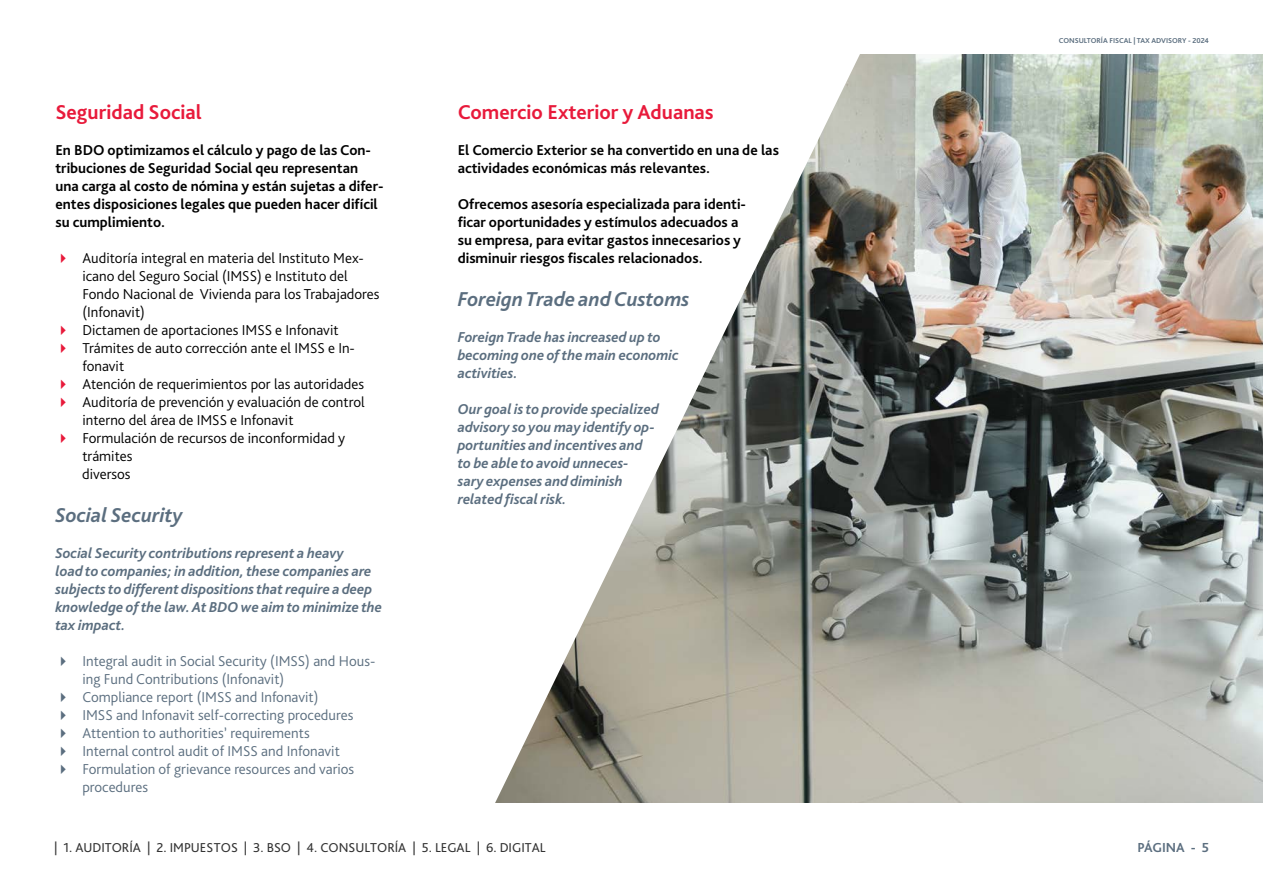
<style>
.page{position:relative;width:1263px;height:893px;background:#fff}
.page>*{position:absolute;margin:0;border:0;box-sizing:border-box;transform-origin:0 0}
.t1{font:700 21px "Bliss Pro";color:#e81a3b}
.t2{font:italic 700 21px "Bliss Pro";color:#5b6e7f}
.t3{font:700 15px/18px "Bliss Pro";color:#000}
.t4{font:italic 700 15px/18px "Bliss Pro";color:#5b6e7f}
.t5{font:300 15px/18px "Bliss Pro";color:#000}
.t6{font:300 15px/18px "Bliss Pro";color:#5b6e7f}
.t7{font:700 13.65px "Bliss 2";color:#5b6e7f}
.t8{font:13.5px "Bliss Pro";color:#333}
.t9{font:700 7.5px "Bliss Pro";color:#5b6e7f}
</style>
<div class="page">
<img style="left:495px;top:54px;width:768px;height:749px">
<p class="t1" style="left:55px;top:99px;width:148px">Seguridad Social</p>
<p class="t3" style="left:55px;top:140px;width:330px">En BDO optimizamos el cálculo y pago de las Con&shy;tribuciones de Seguridad Social qeu representan una carga al costo de nómina y están sujetas a difer&shy;entes disposiciones legales que pueden hacer difícil su cumplimiento.</p>
<p class="t5" style="left:82px;top:248px;width:299px">Auditoría integral en materia del Instituto Mex&shy;icano del Seguro Social (IMSS) e Instituto del Fondo Nacional de Vivienda para los Trabajadores (Infonavit)</p>
<p class="t5" style="left:82px;top:320px;width:258px">Dictamen de aportaciones IMSS e Infonavit</p>
<p class="t5" style="left:82px;top:338px;width:274px">Trámites de auto corrección ante el IMSS e In&shy;fonavit</p>
<p class="t5" style="left:82px;top:374px;width:283px">Atención de requerimientos por las autoridades</p>
<p class="t5" style="left:82px;top:392px;width:284px">Auditoría de prevención y evaluación de control interno del área de IMSS e Infonavit</p>
<p class="t5" style="left:82px;top:428px;width:264px">Formulación de recursos de inconformidad y trámites</p>
<p class="t5" style="left:82px;top:464px;width:50px">diversos</p>
<p class="t2" style="left:55px;top:502px;width:129px">Social Security</p>
<p class="t4" style="left:55px;top:544px;width:328px">Social Security contributions represent a heavy<br>load to companies; in addition, these companies are subjects to different dispositions that require a deep knowledge of the law. At BDO we aim to minimize the tax impact.</p>
<p class="t6" style="left:82px;top:652px;width:294px">Integral audit in Social Security (IMSS) and Hous&shy;ing Fund Contributions (Infonavit)</p>
<p class="t6" style="left:82px;top:688px;width:238px">Compliance report (IMSS and Infonavit)</p>
<p class="t6" style="left:82px;top:706px;width:272px">IMSS and Infonavit self-correcting procedures</p>
<p class="t6" style="left:82px;top:724px;width:229px">Attention to authorities’ requirements</p>
<p class="t6" style="left:82px;top:742px;width:259px">Internal control audit of IMSS and Infonavit</p>
<p class="t6" style="left:82px;top:760px;width:273px">Formulation of grievance resources and varios procedures</p>
<p class="t1" style="left:458px;top:99px;width:258px">Comercio Exterior y Aduanas</p>
<p class="t3" style="left:458px;top:140px;width:323px">El Comercio Exterior se ha convertido en una de las actividades económicas más relevantes.</p>
<p class="t3" style="left:458px;top:194px;width:290px">Ofrecemos asesoría especializada para identi&shy;ficar oportunidades y estímulos adecuados a su empresa, para evitar gastos innecesarios y disminuir riesgos fiscales relacionados.</p>
<p class="t2" style="left:458px;top:286px;width:233px">Foreign Trade and Customs</p>
<p class="t4" style="left:458px;top:328px;width:223px">Foreign Trade has increased up to becoming one of the main economic activities.</p>
<p class="t4" style="left:458px;top:400px;width:203px">Our goal is to provide specialized advisory so you may identify op&shy;portunities and incentives and to be able to avoid unneces-<br>sary expenses and diminish related fiscal risk.</p>
<p class="t8" style="left:54px;top:839px;width:493px">| 1. AUDITORÍA | 2. IMPUESTOS | 3. BSO | 4. CONSULTORÍA | 5. LEGAL | 6. DIGITAL</p>
<p class="t9" style="left:1059px;top:36px;width:152px">CONSULTORÍA FISCAL | TAX ADVISORY - 2024</p>
<p class="t7" style="left:1137px;top:839px;width:73px">PÁGINA - 5</p>
</div>
